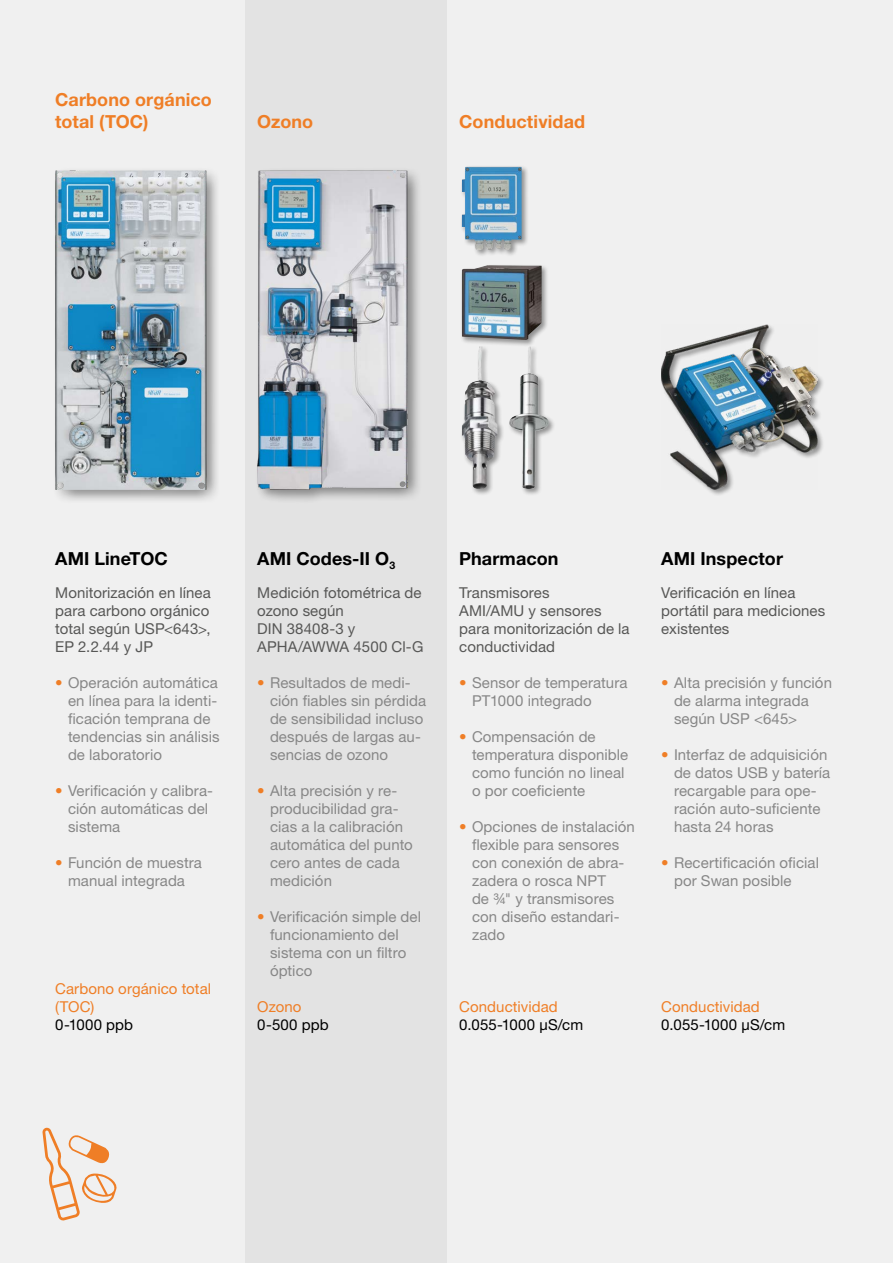
<style>
.page{position:relative;width:893px;height:1263px;background:#f0f0f0}
.page>*{position:absolute;margin:0;border:0;box-sizing:border-box;transform-origin:0 0}
.t1{font:700 18px "Helvetica Neue LT Std";letter-spacing:.005em;color:#000}
.t2{font:700 18px/21.6px "Helvetica Neue LT Std";letter-spacing:.005em;color:#ef7e26}
.t3{font:15px/18px "Helvetica Neue LT Std";letter-spacing:.005em;color:#878787}
.t4{font:15px/18px "Helvetica Neue LT Std";letter-spacing:.005em;color:#575756}
.t5{font:15px/18px "Helvetica Neue LT Std";letter-spacing:.005em;color:#ef7e26}
.t6{font:15px "Helvetica Neue LT Std";letter-spacing:.005em;color:#000}
.s1{color:#ef7e26}
</style>
<div class="page">
<div style="left:244px;top:0;width:202px;height:1263px;background:#e3e3e3"></div>
<div style="left:254px;top:167px;width:169px;height:337px;background:#000;opacity:.4"></div>
<img style="left:257px;top:170px;width:151px;height:319px">
<div style="left:53px;top:167px;width:168px;height:337px;background:#000;opacity:.4"></div>
<img style="left:56px;top:170px;width:150px;height:319px">
<div style="left:660px;top:324px;width:165px;height:172px;background:#000;opacity:.4"></div>
<img style="left:661px;top:325px;width:157px;height:164px">
<div style="left:460px;top:165px;width:69px;height:93px;background:#000;opacity:.4"></div>
<img style="left:462px;top:167px;width:31px;height:83px">
<div style="left:460px;top:264px;width:89px;height:83px;background:#000;opacity:.4"></div>
<img style="left:462px;top:265px;width:80px;height:75px">
<div style="left:460px;top:345px;width:45px;height:151px;background:#000;opacity:.4"></div>
<img style="left:462px;top:346px;width:35px;height:144px">
<div style="left:508px;top:345px;width:48px;height:152px;background:#000;opacity:.4"></div>
<img style="left:509px;top:346px;width:40px;height:144px">
<svg style="left:42px;top:1127px;width:75px;height:94px"></svg>
<p class="t2" style="left:55px;top:88px;width:158px">Carbono orgánico total (TOC)</p>
<p class="t2" style="left:257px;top:110px;width:57px">Ozono</p>
<p class="t2" style="left:459px;top:110px;width:127px">Conductividad</p>
<p class="t1" style="left:55px;top:547px;width:114px">AMI LineTOC</p>
<p class="t1" style="left:257px;top:547px;width:140px">AMI Codes-II O<sub>3</sub></p>
<p class="t1" style="left:459px;top:547px;width:101px">Pharmacon</p>
<p class="t1" style="left:661px;top:547px;width:123px">AMI Inspector</p>
<p class="t4" style="left:55px;top:583px;width:157px;text-align:justify">Monitorización en línea para carbono orgánico total según USP&lt;643&gt;, EP 2.2.44 y JP</p>
<p class="t3" style="left:68px;top:673px;width:153px;text-indent:-13px"><span class="s1">•</span> Operación automática en línea para la identi&shy;ficación temprana de tendencias sin análisis de laboratorio</p>
<p class="t3" style="left:68px;top:781px;width:147px;text-indent:-13px"><span class="s1">•</span> Verificación y calibra&shy;ción automáticas del sistema</p>
<p class="t3" style="left:55px;top:853px;width:148px;text-align:center"><span class="s1">•</span> Función de muestra manual integrada</p>
<p class="t5" style="left:55px;top:979px;width:157px">Carbono orgánico total (TOC)</p>
<p class="t6" style="left:55px;top:1015px;width:79px">0-1000 ppb</p>
<p class="t4" style="left:257px;top:583px;width:168px">Medición fotométrica de ozono según<br>DIN 38408-3 y<br>APHA/AWWA 4500 Cl-G</p>
<p class="t3" style="left:270px;top:673px;width:158px;text-indent:-13px"><span class="s1">•</span> Resultados de medi&shy;ción fiables sin pérdida de sensibilidad incluso después de largas au&shy;sencias de ozono</p>
<p class="t3" style="left:270px;top:781px;width:144px;text-indent:-13px"><span class="s1">•</span> Alta precisión y re&shy;producibilidad gra&shy;cias a la calibración automática del punto cero antes de cada medición</p>
<p class="t3" style="left:270px;top:907px;width:153px;text-indent:-13px"><span class="s1">•</span> Verificación simple del funcionamiento del sistema con un filtro óptico</p>
<p class="t5" style="left:257px;top:997px;width:46px">Ozono</p>
<p class="t6" style="left:257px;top:1015px;width:73px">0-500 ppb</p>
<p class="t4" style="left:459px;top:583px;width:172px">Transmisores<br>AMI/AMU y sensores para monitorización de la conductividad</p>
<p class="t3" style="left:472px;top:673px;width:157px;text-indent:-13px"><span class="s1">•</span> Sensor de temperatura<br>PT1000 integrado</p>
<p class="t3" style="left:472px;top:727px;width:158px;text-indent:-13px"><span class="s1">•</span> Compensación de temperatura disponible como función no lineal o por coeficiente</p>
<p class="t3" style="left:472px;top:817px;width:164px;text-indent:-13px"><span class="s1">•</span> Opciones de instalación flexible para sensores con conexión de abra&shy;zadera o rosca NPT<br>de ¾" y transmisores con diseño estandari&shy;zado</p>
<p class="t5" style="left:459px;top:997px;width:100px">Conductividad</p>
<p class="t6" style="left:459px;top:1015px;width:125px">0.055-1000 μS/cm</p>
<p class="t4" style="left:661px;top:583px;width:166px">Verificación en línea portátil para mediciones existentes</p>
<p class="t3" style="left:674px;top:673px;width:159px;text-indent:-13px"><span class="s1">•</span> Alta precisión y función de alarma integrada según USP &lt;645&gt;</p>
<p class="t3" style="left:674px;top:745px;width:158px;text-indent:-13px"><span class="s1">•</span> Interfaz de adquisición de datos USB y batería recargable para ope&shy;ración auto-suficiente hasta 24 horas</p>
<p class="t3" style="left:674px;top:853px;width:146px;text-indent:-13px"><span class="s1">•</span> Recertificación oficial por Swan posible</p>
<p class="t5" style="left:661px;top:997px;width:100px">Conductividad</p>
<p class="t6" style="left:661px;top:1015px;width:125px">0.055-1000 μS/cm</p>
</div>
